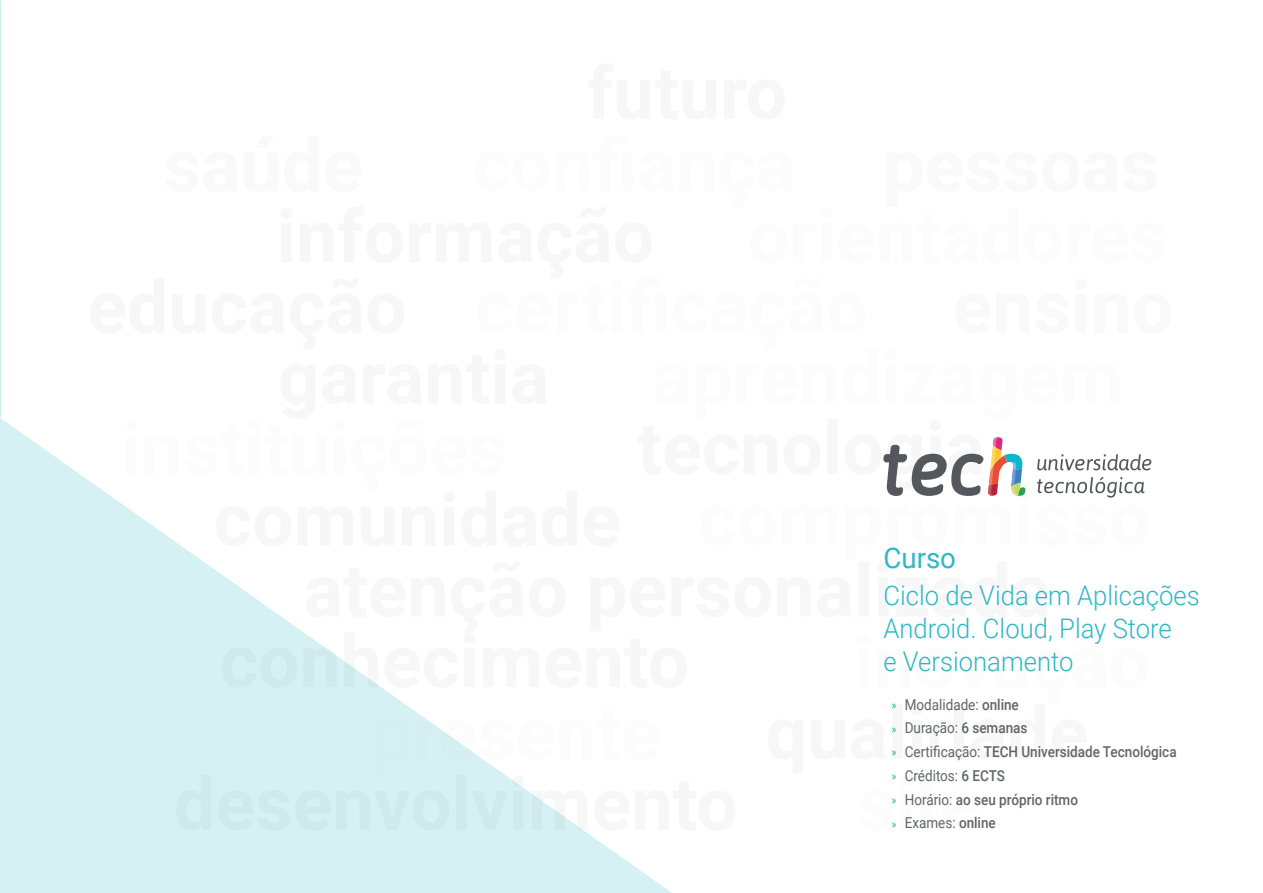
<style>
.page{position:relative;width:1263px;height:893px;background:#fff}
.page>*{position:absolute;margin:0;border:0;box-sizing:border-box;transform-origin:0 0}
.t1{font:28.5px "Roboto";color:#2db8c5}
.t2{font:300 27px/33px "Roboto";color:#2db8c5;scale:.95 1}
.t3{font:500 15px/23.7px "Roboto";color:#61646a;scale:.9 1}
.s1{font-family:"Myriad Pro";font-weight:400;font-size:12px;color:#00a996}
.s2{font-weight:400}
</style>
<div class="page">
<svg style="left:0;top:418px;width:672px;height:475px;background:#daf2f4"></svg>
<svg style="left:306px;top:561px;width:366px;height:71px"></svg>
<svg style="left:222px;top:632px;width:450px;height:56px"></svg>
<svg style="left:176px;top:711px;width:496px;height:119px"></svg>
<svg style="left:90px;top:418px;width:1062px;height:142px"></svg>
<h1 class="t1" style="left:883px;top:538px;width:74px">Curso</h1>
<h2 class="t2" style="left:883px;top:578px;width:334px">Ciclo de Vida em Aplicações<br>Android. Cloud, Play Store<br>e Versionamento</h2>
<p class="t3" style="left:892px;top:692px;width:318px"><span class="s1">»</span> <span class="s2">Modalidade:</span> online<br><span class="s1">»</span> <span class="s2">Duração:</span> 6 semanas<br><span class="s1">»</span> <span class="s2">Certificação:</span> TECH Universidade Tecnológica <span class="s1">»</span> <span class="s2">Créditos:</span> 6 ECTS<br><span class="s1">»</span> <span class="s2">Horário:</span> ao seu próprio ritmo<br><span class="s1">»</span> <span class="s2">Exames:</span> online</p>
</div>
